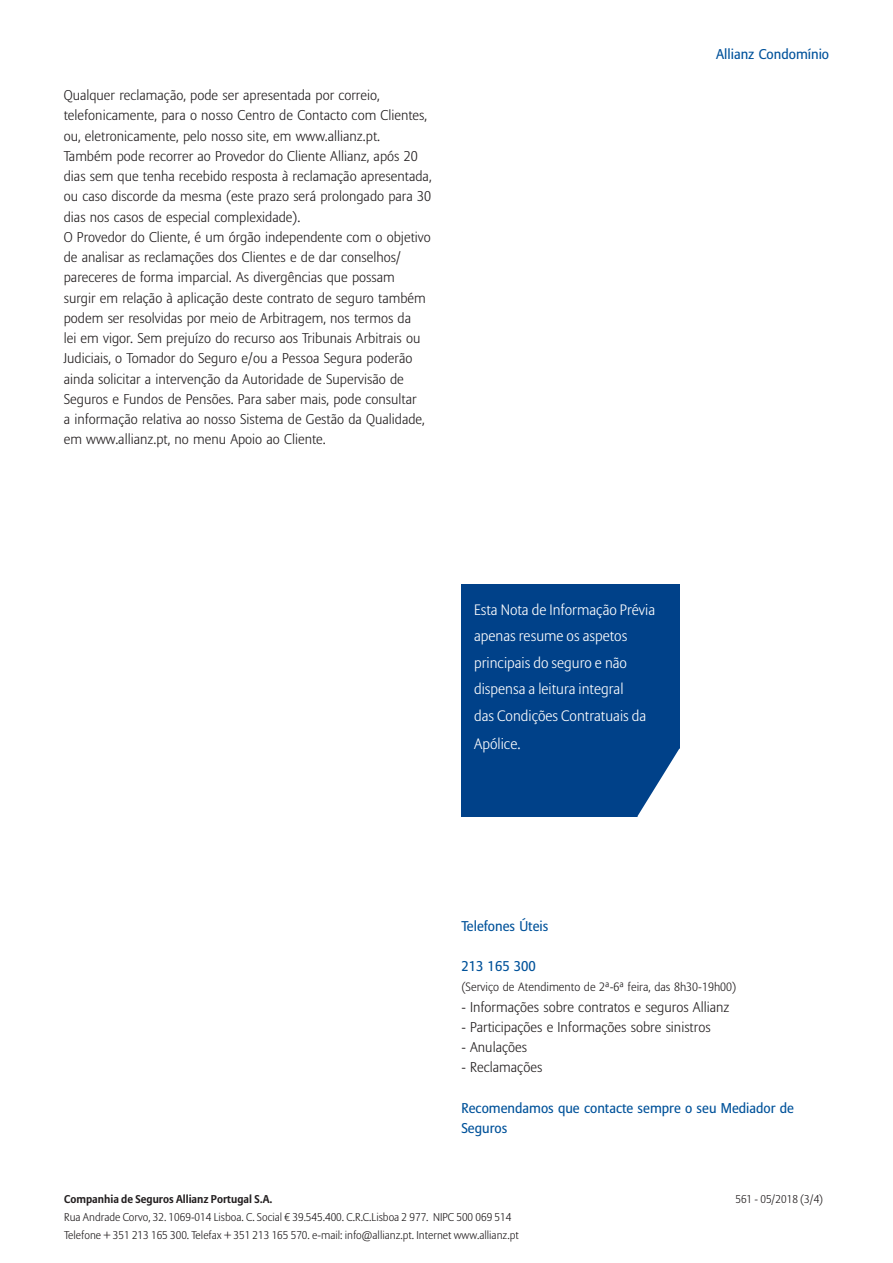
<style>
.page{position:relative;width:893px;height:1263px;background:#fff}
.page>*{position:absolute;margin:0;border:0;box-sizing:border-box;transform-origin:0 0}
.t1{font:300 15px "Allianz Sans";color:#fff}
.t2{font:300 14.1px/20.2px "Allianz Sans";color:#231f20}
.t3{font:14.1px/20.2px "Allianz Sans";color:#01529a}
.t4{font:14.1px "Allianz Sans";color:#01529b}
.t5{font:300 12px "Allianz Sans";color:#231f20}
.t6{font:300 11.25px/18px "Allianz Sans";color:#231f20}
.t7{font:700 11.25px "Allianz Sans";color:#231f20}
</style>
<div class="page">
<div style="left:461px;top:584px;width:219px;height:232px;background:#004189"></div>
<svg style="left:637px;top:749px;width:43px;height:68px"></svg>
<p class="t2" style="left:64px;top:86px;width:365px">Qualquer reclamação, pode ser apresentada por correio, telefonicamente, para o nosso Centro de Contacto com Clientes, ou, eletronicamente, pelo nosso site, em www.allianz.pt.</p>
<p class="t2" style="left:64px;top:147px;width:369px">Também pode recorrer ao Provedor do Cliente Allianz, após 20 dias sem que tenha recebido resposta à reclamação apresentada, ou caso discorde da mesma (este prazo será prolongado para 30 dias nos casos de especial complexidade).</p>
<p class="t2" style="left:64px;top:228px;width:369px">O Provedor do Cliente, é um órgão independente com o objetivo de analisar as reclamações dos Clientes e de dar conselhos/ pareceres de forma imparcial. As divergências que possam<br>surgir em relação à aplicação deste contrato de seguro também podem ser resolvidas por meio de Arbitragem, nos termos da<br>lei em vigor. Sem prejuízo do recurso aos Tribunais Arbitrais ou Judiciais, o Tomador do Seguro e/ou a Pessoa Segura poderão ainda solicitar a intervenção da Autoridade de Supervisão de Seguros e Fundos de Pensões. Para saber mais, pode consultar<br>a informação relativa ao nosso Sistema de Gestão da Qualidade, em www.allianz.pt, no menu Apoio ao Cliente.</p>
<p class="t4" style="left:716px;top:46px;width:114px">Allianz Condomínio</p>
<p class="t1" style="left:474px;top:601px;width:183px">Esta Nota de Informação Prévia</p>
<p class="t1" style="left:474px;top:627px;width:155px">apenas resume os aspetos</p>
<p class="t1" style="left:474px;top:654px;width:154px">principais do seguro e não</p>
<p class="t1" style="left:474px;top:680px;width:151px">dispensa a leitura integral</p>
<p class="t1" style="left:474px;top:707px;width:174px">das Condições Contratuais da</p>
<p class="t1" style="left:474px;top:735px;width:48px">Apólice.</p>
<p class="t3" style="left:461px;top:916px;width:88px">Telefones Úteis</p>
<p class="t3" style="left:461px;top:957px;width:76px">213 165 300</p>
<p class="t5" style="left:461px;top:980px;width:276px">(Serviço de Atendimento de 2ª-6ª feira, das 8h30-19h00)</p>
<p class="t2" style="left:461px;top:997px;width:270px">- Informações sobre contratos e seguros Allianz</p>
<p class="t2" style="left:461px;top:1017px;width:251px">- Participações e Informações sobre sinistros</p>
<p class="t2" style="left:461px;top:1038px;width:67px">- Anulações</p>
<p class="t2" style="left:461px;top:1058px;width:82px">- Reclamações</p>
<p class="t3" style="left:461px;top:1098px;width:334px">Recomendamos que contacte sempre o seu Mediador de<br>Seguros</p>
<p class="t7" style="left:64px;top:1192px;width:210px">Companhia de Seguros Allianz Portugal S.A.</p>
<p class="t6" style="left:64px;top:1209px;width:456px">Rua Andrade Corvo, 32. 1069-014 Lisboa. C. Social € 39.545.400. C.R.C.Lisboa 2 977. NIPC 500 069 514<br>Telefone + 351 213 165 300. Telefax + 351 213 165 570. e-mail: info@allianz.pt. Internet www.allianz.pt</p>
<p class="t6" style="left:735px;top:1191px;width:89px">561 - 05/2018 (3/4)</p>
</div>
